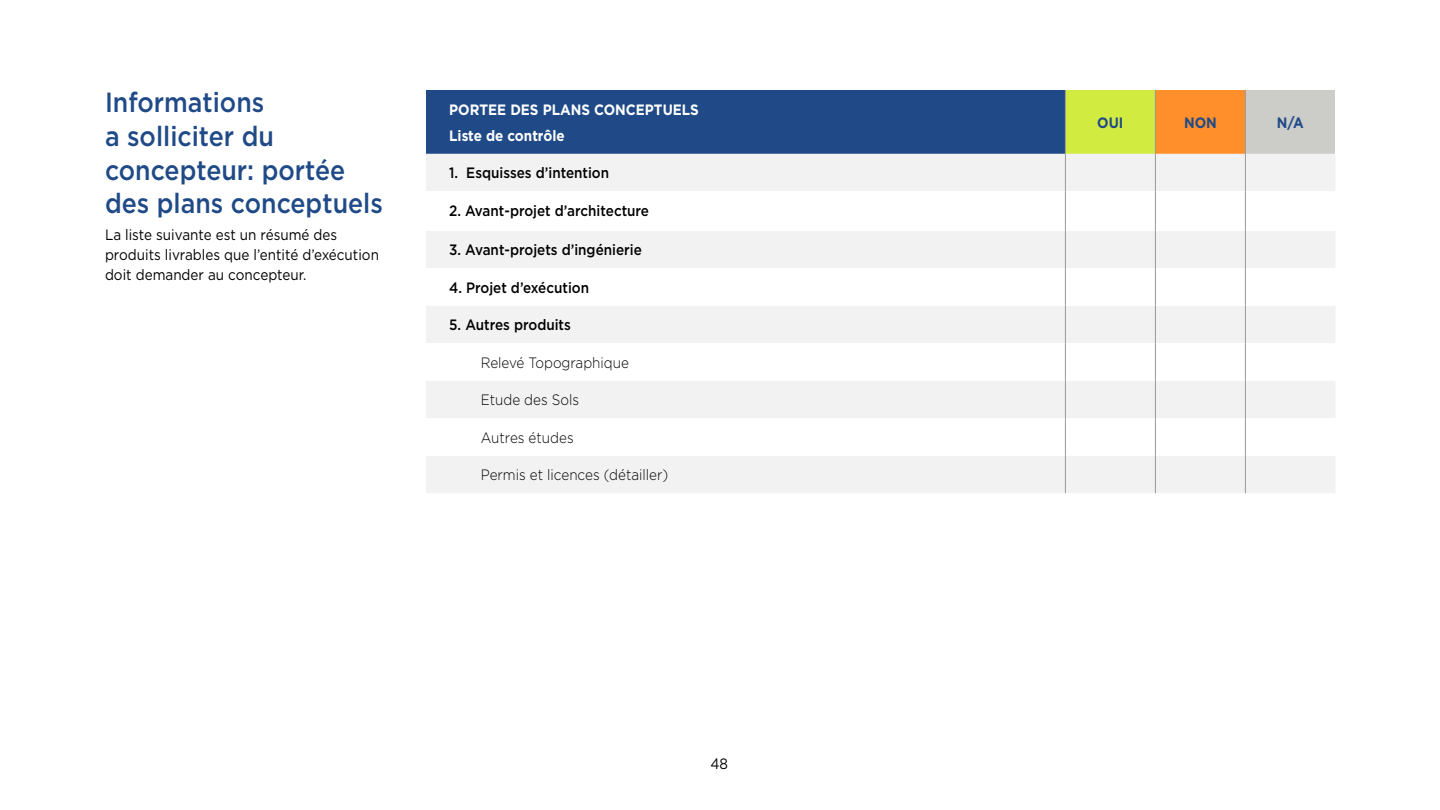
<style>
.page{position:relative;width:1440px;height:810px;background:#fff}
.page>*{position:absolute;margin:0;border:0;box-sizing:border-box;transform-origin:0 0}
.t1{font:500 27.75px/33.8px "Gotham";color:#1f4a87;scale:.9 1}
.t2{font:500 15px "Gotham";color:#000;scale:.9 1}
.t3{font:15px/20.2px "Gotham";color:#000;scale:.9 1}
.t4{font:300 15px "Gotham";color:#000;scale:.9 1}
.t5{font:700 15px/26.2px "Gotham";color:#fff;scale:.9 1}
.t6{font:700 15px "Gotham";color:#1f4a87;scale:.9 1}
</style>
<div class="page">
<div style="left:426px;top:90px;width:639px;height:64px;background:#1f4a87"></div>
<div style="left:1065px;top:90px;width:90px;height:64px;background:#d1eb40"></div>
<div style="left:1155px;top:90px;width:90px;height:64px;background:#ff8f2b"></div>
<div style="left:1245px;top:90px;width:90px;height:64px;background:#ccccc9"></div>
<div style="left:426px;top:154px;width:909px;height:339px;background:#f2f2f2"></div>
<svg style="left:426px;top:191px;width:909px;height:265px"></svg>
<hr style="left:1065px;top:90px;width:1px;height:64px;background:#999">
<hr style="left:1155px;top:90px;width:1px;height:64px;background:#999">
<hr style="left:1245px;top:90px;width:1px;height:64px;background:#999">
<hr style="left:1065px;top:154px;width:1px;height:37px;background:#999">
<hr style="left:1155px;top:154px;width:1px;height:37px;background:#999">
<hr style="left:1245px;top:154px;width:1px;height:37px;background:#999">
<hr style="left:1065px;top:191px;width:1px;height:40px;background:#999">
<hr style="left:1155px;top:191px;width:1px;height:40px;background:#999">
<hr style="left:1245px;top:191px;width:1px;height:40px;background:#999">
<hr style="left:1065px;top:231px;width:1px;height:37px;background:#999">
<hr style="left:1155px;top:231px;width:1px;height:37px;background:#999">
<hr style="left:1245px;top:231px;width:1px;height:37px;background:#999">
<hr style="left:1065px;top:268px;width:1px;height:38px;background:#999">
<hr style="left:1155px;top:268px;width:1px;height:38px;background:#999">
<hr style="left:1245px;top:268px;width:1px;height:38px;background:#999">
<hr style="left:1065px;top:306px;width:1px;height:37px;background:#999">
<hr style="left:1155px;top:306px;width:1px;height:37px;background:#999">
<hr style="left:1245px;top:306px;width:1px;height:37px;background:#999">
<hr style="left:1065px;top:343px;width:1px;height:38px;background:#999">
<hr style="left:1155px;top:343px;width:1px;height:38px;background:#999">
<hr style="left:1245px;top:343px;width:1px;height:38px;background:#999">
<hr style="left:1065px;top:381px;width:1px;height:37px;background:#999">
<hr style="left:1155px;top:381px;width:1px;height:37px;background:#999">
<hr style="left:1245px;top:381px;width:1px;height:37px;background:#999">
<hr style="left:1065px;top:418px;width:1px;height:38px;background:#999">
<hr style="left:1155px;top:418px;width:1px;height:38px;background:#999">
<hr style="left:1245px;top:418px;width:1px;height:38px;background:#999">
<hr style="left:1065px;top:456px;width:1px;height:37px;background:#999">
<hr style="left:1155px;top:456px;width:1px;height:37px;background:#999">
<hr style="left:1245px;top:456px;width:1px;height:37px;background:#999">
<h1 class="t1" style="left:105px;top:85px;width:310px">Informations<br>a solliciter du concepteur: portée des plans conceptuels</h1>
<p class="t3" style="left:105px;top:224px;width:306px">La liste suivante est un résumé des produits livrables que l’entité d’exécution doit demander au concepteur.</p>
<p class="t5" style="left:449px;top:96px;width:279px">PORTEE DES PLANS CONCEPTUELS<br>Liste de contrôle</p>
<p class="t2" style="left:449px;top:163px;width:179px">1. Esquisses d’intention</p>
<p class="t2" style="left:449px;top:201px;width:224px">2. Avant-projet d’architecture</p>
<p class="t2" style="left:449px;top:240px;width:215px">3. Avant-projets d’ingénierie</p>
<p class="t2" style="left:449px;top:278px;width:157px">4. Projet d’exécution</p>
<p class="t2" style="left:449px;top:315px;width:137px">5. Autres produits</p>
<p class="t4" style="left:481px;top:353px;width:166px">Relevé Topographique</p>
<p class="t4" style="left:481px;top:391px;width:111px">Etude des Sols</p>
<p class="t4" style="left:481px;top:428px;width:105px">Autres études</p>
<p class="t4" style="left:481px;top:466px;width:210px">Permis et licences (détailler)</p>
<p class="t3" style="left:710px;top:753px;width:21px">48</p>
<p class="t6" style="left:1097px;top:113px;width:31px">OUI</p>
<p class="t6" style="left:1184px;top:113px;width:38px">NON</p>
<p class="t6" style="left:1277px;top:113px;width:31px">N/A</p>
</div>
